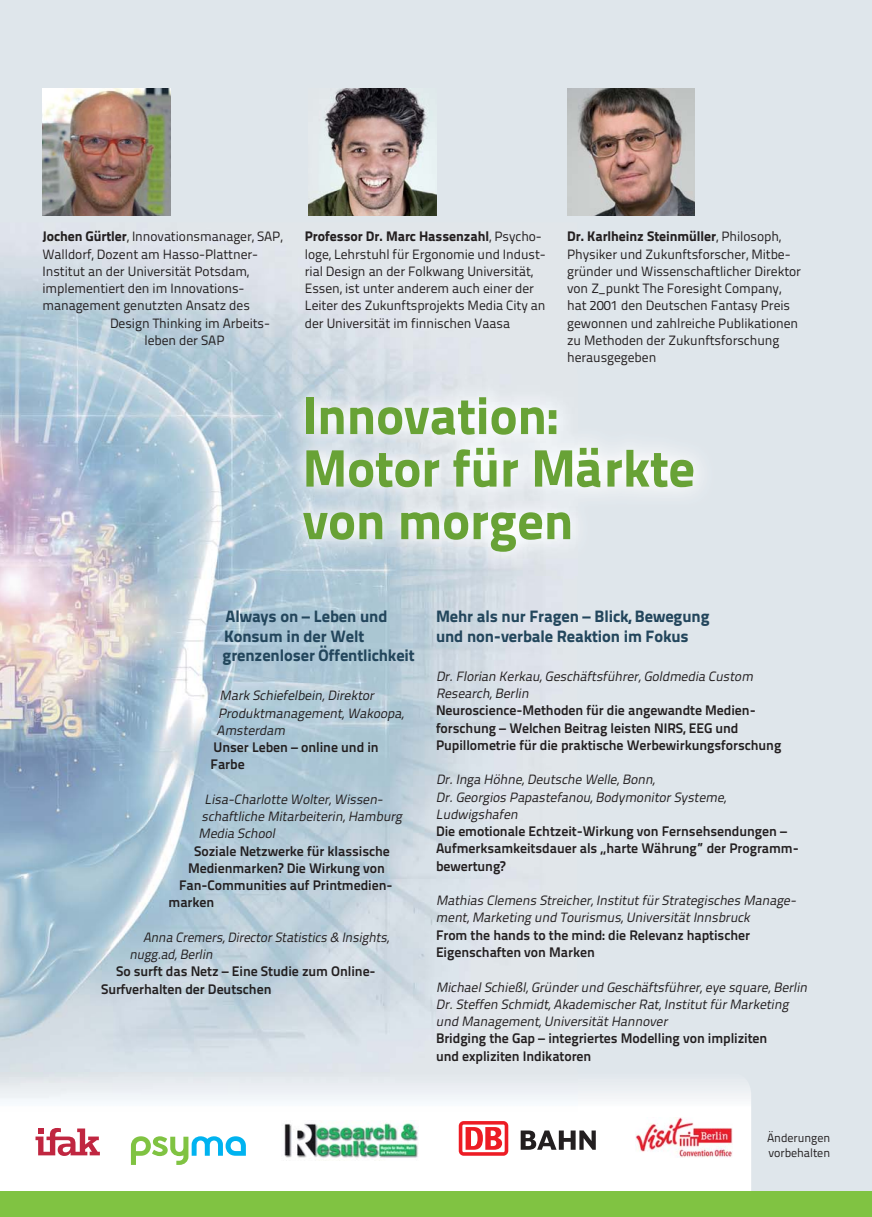
<style>
.page{position:relative;width:872px;height:1217px;background:#fff}
.page>*{position:absolute;margin:0;border:0;box-sizing:border-box;transform-origin:0 0}
.t1{font:800 52.5px/52.5px "Titillium Text 22 L";color:#68a236}
.t2{font:800 16.5px/19.5px "Titillium Text 22 L";letter-spacing:-.005em;color:#23465c}
.t3{font:700 13.8px/17.2px "Titillium Text 22 L";letter-spacing:-.005em;color:#231f20}
.t4{font:800 13.8px "Titillium Text 22 L";letter-spacing:-.005em;color:#231f20}
.t5{font:italic 13.5px/17.2px "Titillium Text 22 L";letter-spacing:-.005em;color:#231f20}
.t6{font:13.5px/17.2px "Titillium Text 22 L";letter-spacing:-.005em;color:#231f20}
.t7{font:12px/15px "Titillium Text 22 L";letter-spacing:-.005em;color:#231f20}
.s1{font-weight:800;font-size:13.8px}
.s2{font-weight:400;font-size:13.5px}
</style>
<div class="page">
<div style="left:0;top:0;width:872px;height:1216px;background:#dfe6eb"></div>
<img style="left:0;top:262px;width:522px;height:793px">
<svg style="left:577px;top:1085px;width:174px;height:106px;background:#fbfcfc"></svg>
<img style="left:0;top:1085px;width:577px;height:106px">
<img style="left:280px;top:374px;width:419px;height:201px">
<img style="left:43px;top:88px;width:127px;height:128px">
<img style="left:309px;top:88px;width:127px;height:128px">
<img style="left:567px;top:88px;width:127px;height:128px">
<svg style="left:36px;top:1127px;width:64px;height:28px;background:#df929f"></svg>
<svg style="left:131px;top:1135px;width:115px;height:29px;background:#b6e4d2"></svg>
<svg style="left:459px;top:1120px;width:49px;height:35px"></svg>
<svg style="left:462px;top:1124px;width:42px;height:27px"></svg>
<svg style="left:465px;top:1126px;width:37px;height:23px"></svg>
<svg style="left:520px;top:1130px;width:76px;height:19px"></svg>
<img style="left:636px;top:1117px;width:96px;height:40px">
<img style="left:281px;top:1120px;width:137px;height:39px">
<div style="left:0;top:1191px;width:872px;height:25px;background:#80c342"></div>
<p class="t6" style="left:43px;top:230px;width:242px"><span class="s1">Jochen Gürtler</span>, Innovationsmanager, SAP,</p>
<p class="t6" style="left:43px;top:247px;width:217px">Walldorf, Dozent am Hasso-Plattner-</p>
<p class="t6" style="left:43px;top:264px;width:208px">Institut an der Universität Potsdam,</p>
<p class="t6" style="left:43px;top:281px;width:203px">implementiert den im Innovations-</p>
<p class="t6" style="left:43px;top:299px;width:209px">management genutzten Ansatz des</p>
<p class="t6" style="left:110px;top:316px;width:161px">Design Thinking im Arbeits-</p>
<p class="t6" style="left:145px;top:333px;width:81px">leben der SAP</p>
<p class="t4" style="left:305px;top:231px;width:238px">Professor Dr. Marc Hassenzahl<span class="s2">, Psycho-</span></p>
<p class="t6" style="left:305px;top:247px;width:242px">loge, Lehrstuhl für Ergonomie und Indust&shy;rial Design an der Folkwang Universität, Essen, ist unter anderem auch einer der Leiter des Zukunftsprojekts Media City an der Universität im finnischen Vaasa</p>
<p class="t4" style="left:567px;top:231px;width:215px">Dr. Karlheinz Steinmüller<span class="s2">, Philosoph,</span></p>
<p class="t6" style="left:567px;top:247px;width:235px">Physiker und Zukunftsforscher, Mitbe&shy;gründer und Wissenschaftlicher Direktor von Z_punkt The Foresight Company, hat 2001 den Deutschen Fantasy Preis gewonnen und zahlreiche Publikationen zu Methoden der Zukunftsforschung herausgegeben</p>
<h1 class="t1" style="left:303px;top:395px;width:394px">Innovation:<br>Motor für Märkte von morgen</h1>
<p class="t2" style="left:223px;top:608px;width:194px">Always on – Leben und<br>Konsum in der Welt grenzenloser Öffentlichkeit</p>
<p class="t5" style="left:217px;top:688px;width:191px">Mark Schiefelbein,Direktor<br>Produktmanagement,Wakoopa,<br>Amsterdam</p>
<p class="t3" style="left:211px;top:740px;width:170px">Unser Leben – online und in<br>Farbe</p>
<p class="t5" style="left:199px;top:792px;width:207px;text-indent:6px">Lisa-Charlotte Wolter,Wissen&shy;schaftliche Mitarbeiterin,Hamburg<br>Media School</p>
<p class="t3" style="left:194px;top:843px;width:197px">Soziale Netzwerke für klassische</p>
<p class="t3" style="left:188px;top:860px;width:198px">Medienmarken? Die Wirkung von</p>
<p class="t3" style="left:179px;top:878px;width:215px">Fan- Communities auf Printmedien-</p>
<p class="t3" style="left:169px;top:895px;width:47px">marken</p>
<p class="t5" style="left:130px;top:930px;width:263px;text-indent:13px">Anna Cremers,Director Statistics &amp; Insights, nugg.ad,Berlin</p>
<p class="t3" style="left:101px;top:964px;width:276px;text-indent:15px">So surft das Netz – Eine Studie zum Online-<br>Surf verhalten der Deutschen</p>
<p class="t2" style="left:436px;top:608px;width:275px">Mehr als nur Fragen – Blick, Bewegung und non-verbale Reaktion im Fokus</p>
<p class="t5" style="left:436px;top:669px;width:321px">Dr.Florian Kerkau,Geschäftsführer,Goldmedia Custom<br>Research,Berlin</p>
<p class="t3" style="left:436px;top:703px;width:347px">Neuroscience-Methoden für die angewandte Medien&shy;forschung – Welchen Beitrag leisten NIRS, EEG und<br>Pupillometrie für die praktische Werbewirkungsforschung</p>
<p class="t5" style="left:436px;top:772px;width:294px">Dr.Inga Höhne,Deutsche Welle,Bonn,<br>Dr.Georgios Papastefanou,Bodymonitor Systeme,<br>Ludwigshafen</p>
<p class="t3" style="left:436px;top:824px;width:364px">Die emotionale Echtzeit-Wirkung von Fernsehsendungen –<br>Aufmerksamkeitsdauer als „harte Währung” der Programm&shy;bewertung?</p>
<p class="t5" style="left:436px;top:893px;width:364px">Mathias Clemens Streicher,Institut für Strategisches Manage&shy;ment,Marketing und Tourismus,Universität Innsbruck</p>
<p class="t3" style="left:436px;top:927px;width:315px">From the hands to the mind: die Relevanz haptischer<br>Eigenschaften von Marken</p>
<p class="t5" style="left:436px;top:979px;width:375px">MichaelSchießl,Gründer und Geschäftsführer,eye square,Berlin<br>Dr.Steffen Schmidt,Akademischer Rat,Institut für Marketing und Management,Universität Hannover</p>
<p class="t3" style="left:436px;top:1031px;width:333px">Bridging the Gap – integriertes Modelling von impliziten und expliziten Indikatoren</p>
<p class="t7" style="left:767px;top:1131px;width:65px">Änderungen vorbehalten</p>
</div>
